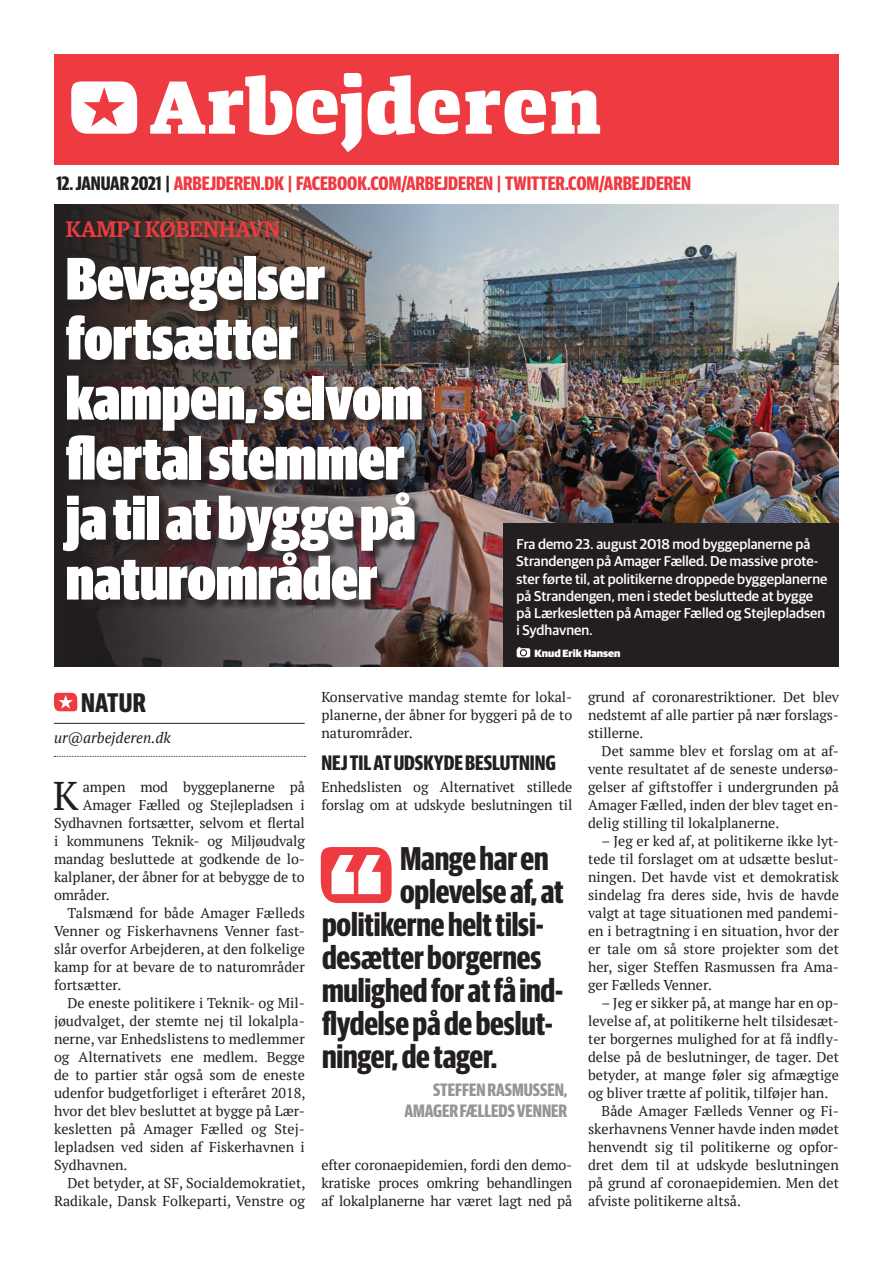
<style>
.page{position:relative;width:893px;height:1263px;background:#fff}
.page>*{position:absolute;margin:0;border:0;box-sizing:border-box;transform-origin:0 0}
.t1{font:900 60px/60px "Guardian Sans X Cond";color:#fff}
.t2{font:39.9px "PT Serif";color:#231f20}
.t3{font:700 33px "Guardian Sans X Cond";letter-spacing:-.005em;color:#231f20}
.t4{font:700 27px "Guardian Sans X Cond";letter-spacing:.01em;color:#231f20}
.t5{font:500 22.5px "Guardian Egyp";letter-spacing:-.005em;color:#ee3a41}
.t6{font:700 21px "Guardian Sans X Cond";color:#231f20}
.t7{font:700 19.5px "Guardian Sans X Cond";letter-spacing:-.005em;color:#ee3a41}
.t8{font:700 18px "Guardian Sans X Cond";color:#939598}
.t9{font:italic 15px "PT Serif";color:#231f20}
.t10{font:14.25px/18px "PT Serif";color:#231f20;text-align:justify}
.t11{font:500 14.25px/17.2px "Guardian Sans";color:#fff}
.t12{font:900 10.5px "Guardian Sans";color:#fff}
.s1{color:#231f20}
</style>
<div class="page">
<img style="left:438px;top:204px;width:401px;height:463px">
<svg style="left:54px;top:204px;width:384px;height:463px;background:#534c4c"></svg>
<div style="left:64px;top:257px;width:368px;height:353px;background:#231f20;opacity:.75"></div>
<div style="left:503px;top:523px;width:336px;height:144px;background:#231f20"></div>
<svg style="left:517px;top:647px;width:13px;height:10px"></svg>
<div style="left:54px;top:54px;width:785px;height:110px;background:#ee3a41"></div>
<svg style="left:71px;top:81px;width:66px;height:53px"></svg>
<svg style="left:368px;top:75px;width:232px;height:60px"></svg>
<svg style="left:150px;top:73px;width:212px;height:79px"></svg>
<svg style="left:321px;top:847px;width:71px;height:56px"></svg>
<hr style="left:54px;top:723px;width:251px;height:1px;background:#231f20">
<svg style="left:54px;top:756px;width:251px;height:1px"></svg>
<svg style="left:54px;top:693px;width:23px;height:18px"></svg>
<h3 class="t7" style="left:56px;top:169px;width:636px"><span class="s1">12. JANUAR 2021 |</span> ARBEJDEREN.DK | FACEBOOK.COM/ARBEJDEREN | TWITTER.COM/ARBEJDEREN</h3>
<h3 class="t5" style="left:66px;top:213px;width:215px">KAMP I KØBENHAVN</h3>
<h1 class="t1" style="left:66px;top:244px;width:358px">Bevægelser fortsætter kampen, selvom flertal stemmer ja til at bygge på naturområder</h1>
<p class="t11" style="left:517px;top:534px;width:312px">Fra demo 23. august 2018 mod byggeplanerne på Strandengen på Amager Fælled. De massive prote&shy;ster førte til, at politikerne droppede byggeplanerne på Strandengen, men i stedet besluttede at bygge på Lærkesletten på Amager Fælled og Stejlepladsen i Sydhavnen.</p>
<p class="t12" style="left:534px;top:645px;width:87px">Knud Erik Hansen</p>
<h3 class="t4" style="left:81px;top:683px;width:66px">NATUR</h3>
<p class="t10" style="left:588px;top:688px;width:252px">grund af coronarestriktioner. Det blev nedstemt af alle partier på nær forslags&shy;stillerne.</p>
<p class="t10" style="left:588px;top:742px;width:252px;text-indent:14px">Det samme blev et forslag om at af&shy;vente resultatet af de seneste undersø&shy;gelser af giftstoffer i undergrunden på Amager Fælled, inden der blev taget en&shy;delig stilling til lokalplanerne.</p>
<p class="t10" style="left:588px;top:832px;width:252px;text-indent:14px">– Jeg er ked af, at politikerne ikke lyt&shy;tede til forslaget om at udsætte beslut&shy;ningen. Det havde vist et demokratisk sindelag fra deres side, hvis de havde valgt at tage situationen med pandemi&shy;en i betragtning i en situation, hvor der er tale om så store projekter som det her, siger Steffen Rasmussen fra Ama&shy;ger Fælleds Venner.</p>
<p class="t10" style="left:602px;top:994px;width:239px">– Jeg er sikker på, at mange har en op-</p>
<p class="t10" style="left:588px;top:1012px;width:252px">levelse af, at politikerne helt tilsidesæt-</p>
<p class="t10" style="left:588px;top:1030px;width:252px">ter borgernes mulighed for at få indfly-</p>
<p class="t10" style="left:588px;top:1048px;width:252px">delse på de beslutninger, de tager. Det</p>
<p class="t10" style="left:588px;top:1066px;width:252px">betyder, at mange føler sig afmægtige</p>
<p class="t10" style="left:588px;top:1084px;width:242px">og bliver trætte af politik, tilføjer han.</p>
<p class="t10" style="left:602px;top:1102px;width:239px">Både Amager Fælleds Venner og Fi-</p>
<p class="t10" style="left:588px;top:1120px;width:252px">skerhavnens Venner havde inden mødet</p>
<p class="t10" style="left:588px;top:1138px;width:252px">henvendt sig til politikerne og opfor-</p>
<p class="t10" style="left:588px;top:1156px;width:252px">dret dem til at udskyde beslutningen</p>
<p class="t10" style="left:588px;top:1174px;width:252px">på grund af coronaepidemien. Men det</p>
<p class="t10" style="left:588px;top:1192px;width:154px">afviste politikerne altså.</p>
<p class="t10" style="left:321px;top:688px;width:252px">Konservative mandag stemte for lokal&shy;planerne, der åbner for byggeri på de to naturområder.</p>
<h3 class="t6" style="left:321px;top:747px;width:236px">NEJ TIL AT UDSKYDE BESLUTNING</h3>
<p class="t10" style="left:321px;top:778px;width:252px">Enhedslisten og Alternativet stillede forslag om at udskyde beslutningen til</p>
<p class="t9" style="left:54px;top:728px;width:118px">ur@arbejderen.dk</p>
<h2 class="t2" style="left:53px;top:770px;width:27px">K</h2>
<p class="t10" style="left:83px;top:778px;width:224px">ampen mod byggeplanerne på</p>
<p class="t10" style="left:83px;top:796px;width:224px">Amager Fælled og Stejlepladsen i</p>
<p class="t10" style="left:54px;top:814px;width:252px">Sydhavnen fortsætter, selvom et flertal</p>
<p class="t10" style="left:54px;top:832px;width:252px">i kommunens Teknik- og Miljøudvalg</p>
<p class="t10" style="left:54px;top:850px;width:252px">mandag besluttede at godkende de lo-</p>
<p class="t10" style="left:54px;top:868px;width:252px">kalplaner, der åbner for at bebygge de to</p>
<p class="t10" style="left:54px;top:886px;width:57px">områder.</p>
<p class="t10" style="left:67px;top:904px;width:239px">Talsmænd for både Amager Fælleds</p>
<p class="t10" style="left:54px;top:922px;width:252px">Venner og Fiskerhavnens Venner fast-</p>
<p class="t10" style="left:54px;top:940px;width:252px">slår overfor Arbejderen, at den folkelige</p>
<p class="t10" style="left:54px;top:958px;width:252px">kamp for at bevare de to naturområder</p>
<p class="t10" style="left:54px;top:976px;width:69px">fortsætter.</p>
<p class="t10" style="left:67px;top:994px;width:239px">De eneste politikere i Teknik- og Mil-</p>
<p class="t10" style="left:54px;top:1012px;width:252px">jøudvalget, der stemte nej til lokalpla-</p>
<p class="t10" style="left:54px;top:1030px;width:252px">nerne, var Enhedslistens to medlemmer</p>
<p class="t10" style="left:54px;top:1048px;width:252px">og Alternativets ene medlem. Begge</p>
<p class="t10" style="left:54px;top:1066px;width:252px">de to partier står også som de eneste</p>
<p class="t10" style="left:54px;top:1084px;width:253px">udenfor budgetforliget i efteråret 2018,</p>
<p class="t10" style="left:54px;top:1102px;width:252px">hvor det blev besluttet at bygge på Lær-</p>
<p class="t10" style="left:54px;top:1120px;width:252px">kesletten på Amager Fælled og Stej-</p>
<p class="t10" style="left:54px;top:1138px;width:252px">lepladsen ved siden af Fiskerhavnen i</p>
<p class="t10" style="left:54px;top:1156px;width:75px">Sydhavnen.</p>
<p class="t10" style="left:67px;top:1174px;width:239px">Det betyder, at SF, Socialdemokratiet,</p>
<p class="t10" style="left:54px;top:1192px;width:252px">Radikale, Dansk Folkeparti, Venstre og</p>
<h3 class="t3" style="left:400px;top:835px;width:150px">Mange har en</h3>
<h3 class="t3" style="left:400px;top:868px;width:165px">oplevelse af, at</h3>
<h3 class="t3" style="left:322px;top:901px;width:223px">politikerne helt tilsi-</h3>
<h3 class="t3" style="left:322px;top:934px;width:221px">desætter borgernes</h3>
<h3 class="t3" style="left:322px;top:967px;width:243px">mulighed for at få ind-</h3>
<h3 class="t3" style="left:322px;top:1000px;width:232px">flydelse på de beslut-</h3>
<h3 class="t3" style="left:322px;top:1033px;width:177px">ninger, de tager.</h3>
<p class="t8" style="left:433px;top:1076px;width:16px">Steffen</p>
<p class="t8" style="left:487px;top:1076px;width:19px">Rasmussen</p>
<p class="t8" style="left:564px;top:1076px;width:5px">,</p>
<p class="t8" style="left:404px;top:1097px;width:19px">Amager</p>
<p class="t8" style="left:460px;top:1097px;width:27px">Fælleds</p>
<p class="t8" style="left:517px;top:1097px;width:18px">Venner</p>
<p class="t10" style="left:321px;top:1156px;width:252px">efter coronaepidemien, fordi den demo&shy;kratiske proces omkring behandlingen af lokalplanerne har været lagt ned på</p>
</div>
